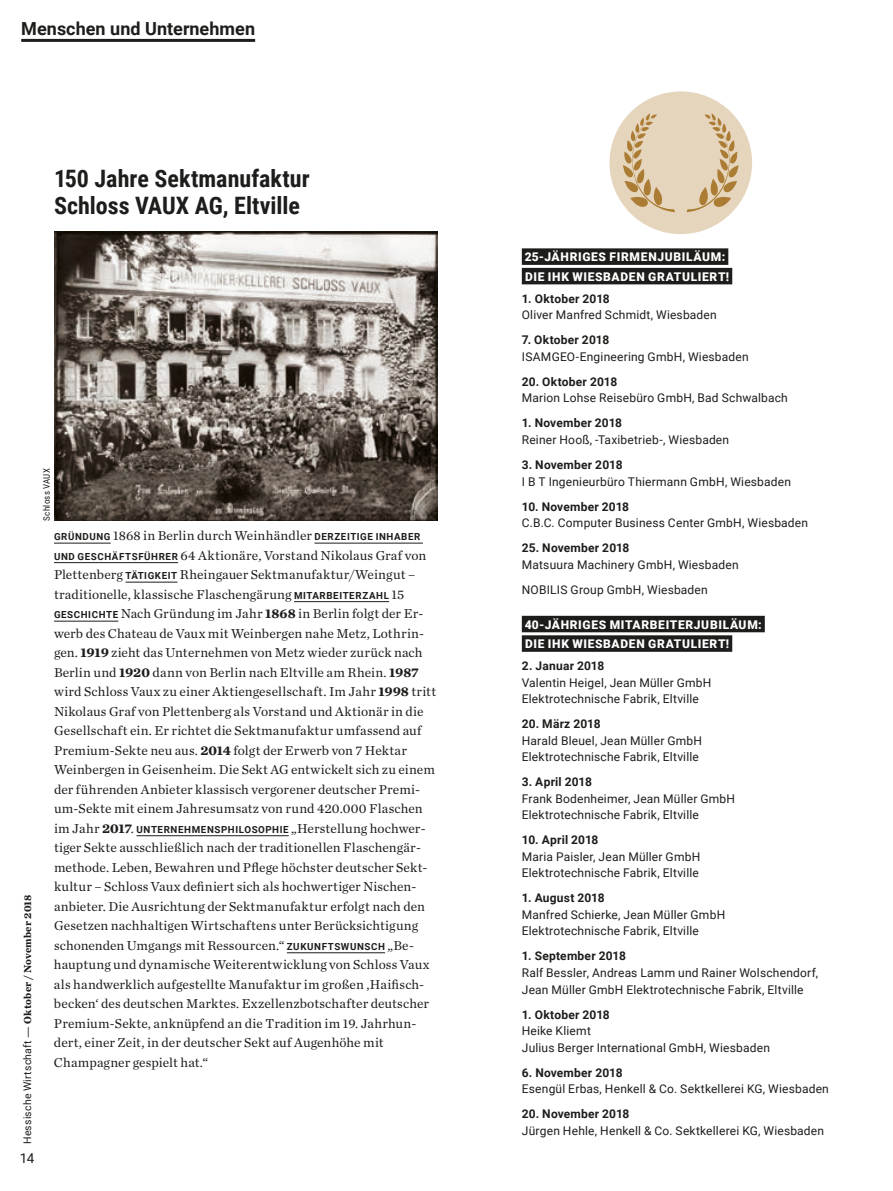
<style>
.page{position:relative;width:893px;height:1191px;background:#fff}
.page>*{position:absolute;margin:0;border:0;box-sizing:border-box;transform-origin:0 0}
.t1{font:700 24px/27px "Roboto Condensed";color:#1d1d1b}
.t2{font:700 18px "Roboto";letter-spacing:.005em;color:#1d1d1b}
.t3{font:13.5px/19.5px "Chronicle Text G1";letter-spacing:.01em;color:#1d1d1b}
.t4{font:13.5px "Roboto";color:#1d1d1b}
.t5{font:12px/16.5px "Roboto";letter-spacing:.015em;color:#1d1d1b}
.t6{font:700 12px "Roboto";letter-spacing:.015em;color:#1d1d1b}
.t7{font:900 12px/19.5px "Roboto";letter-spacing:.055em;color:#fff}
.t8{font:700 10.5px "Chronicle Text G1";letter-spacing:.01em;color:#1d1d1b;scale:1.4 1}
.t9{font:9px "Roboto Condensed";letter-spacing:.025em;color:#1d1d1b}
.s1{font-family:"Roboto";font-weight:400}
.s2{font-family:"Roboto";font-weight:700;font-size:9.75px}
.s3{font-weight:700}
</style>
<div class="page">
<hr style="left:21px;top:39px;width:234px;height:3px;background:#1d1d1b">
<div style="left:522px;top:248px;width:206px;height:17px;background:#1d1d1b"></div>
<div style="left:522px;top:268px;width:210px;height:16px;background:#1d1d1b"></div>
<div style="left:522px;top:616px;width:243px;height:16px;background:#1d1d1b"></div>
<div style="left:522px;top:635px;width:210px;height:17px;background:#1d1d1b"></div>
<div style="left:609px;top:91px;width:143px;height:143px;background:#e6d5bd;border-radius:50%"></div>
<svg style="left:621px;top:113px;width:54px;height:100px"></svg>
<svg style="left:687px;top:113px;width:52px;height:100px"></svg>
<hr style="left:54px;top:543px;width:57px;height:1px;background:#1d1d1b">
<hr style="left:314px;top:543px;width:109px;height:1px;background:#1d1d1b">
<hr style="left:54px;top:562px;width:124px;height:1px;background:#1d1d1b">
<hr style="left:125px;top:582px;width:52px;height:1px;background:#1d1d1b">
<hr style="left:294px;top:601px;width:95px;height:1px;background:#1d1d1b">
<hr style="left:54px;top:621px;width:64px;height:1px;background:#1d1d1b">
<hr style="left:137px;top:835px;width:152px;height:1px;background:#1d1d1b">
<hr style="left:287px;top:952px;width:98px;height:1px;background:#1d1d1b">
<img style="left:54px;top:232px;width:384px;height:288px">
<h2 class="t2" style="left:21px;top:16px;width:235px">Menschen und Unternehmen</h2>
<h1 class="t1" style="left:54px;top:164px;width:257px">150 Jahre Sektmanufaktur<br>Schloss VAUX AG, Eltville</h1>
<p class="t8" style="left:19px;top:1144px;width:180px;rotate:-90deg"><span class="s1">Hessische Wirtschaft</span> — Oktober / November 2018</p>
<p class="t4" style="left:20px;top:1148px;width:16px">14</p>
<p class="t9" style="left:40px;top:520px;width:54px;rotate:-90deg">Schloss VAUX</p>
<p class="t3" style="left:54px;top:525px;width:384px"><span class="s2">GRÜNDUNG</span> 1868 in Berlin durch Weinhändler <span class="s2">DERZEITIGE INHABER UND GESCHÄFTSFÜHRER</span> 64 Aktionäre, Vorstand Nikolaus Graf von Plettenberg <span class="s2">TÄTIGKEIT</span> Rheingauer Sektmanufaktur/Weingut – traditionelle, klassische Flaschengärung <span class="s2">MITARBEITERZAHL</span> 15<br><span class="s2">GESCHICHTE</span> Nach Gründung im Jahr <span class="s3">1868</span> in Berlin folgt der Er&shy;werb des Chateau de Vaux mit Weinbergen nahe Metz, Lothrin&shy;gen. <span class="s3">1919</span> zieht das Unternehmen von Metz wieder zurück nach Berlin und <span class="s3">1920</span> dann von Berlin nach Eltville am Rhein. <span class="s3">1987 </span>wird Schloss Vaux zu einer Aktiengesellschaft. Im Jahr <span class="s3">1998</span> tritt Nikolaus Graf von Plettenberg als Vorstand und Aktionär in die Gesellschaft ein. Er richtet die Sektmanufaktur umfassend auf Premium-Sekte neu aus. <span class="s3">2014</span> folgt der Erwerb von 7 Hektar Weinbergen in Geisenheim. Die Sekt AG entwickelt sich zu einem der führenden Anbieter klassisch vergorener deutscher Premi&shy;um-Sekte mit einem Jahresumsatz von rund 420.000 Flaschen im Jahr <span class="s3">2017</span>. <span class="s2">UNTERNEHMENSPHILOSOPHIE</span> „Herstellung hochwer&shy;tiger Sekte ausschließlich nach der traditionellen Flaschengär&shy;methode. Leben, Bewahren und Pflege höchster deutscher Sekt&shy;kultur – Schloss Vaux definiert sich als hochwertiger Nischen&shy;anbieter. Die Ausrichtung der Sektmanufaktur erfolgt nach den Gesetzen nachhaltigen Wirtschaftens unter Berücksichtigung schonenden Umgangs mit Ressourcen.“ <span class="s2">ZUKUNFTSWUNSCH</span> „Be&shy;hauptung und dynamische Weiterentwicklung von Schloss Vaux als handwerklich aufgestellte Manufaktur im großen ‚Haifisch&shy;becken‘ des deutschen Marktes. Exzellenzbotschafter deutscher Premium-Sekte, anknüpfend an die Tradition im 19. Jahrhun&shy;dert, einer Zeit, in der deutscher Sekt auf Augenhöhe mit Champagner gespielt hat.“</p>
<p class="t7" style="left:525px;top:247px;width:206px">25-JÄHRIGES FIRMENJUBILÄUM:<br>DIE IHK WIESBADEN GRATULIERT!</p>
<p class="t6" style="left:522px;top:290px;width:89px">1. Oktober 2018</p>
<p class="t5" style="left:522px;top:306px;width:196px">Oliver Manfred Schmidt, Wiesbaden</p>
<p class="t6" style="left:522px;top:332px;width:89px">7. Oktober 2018</p>
<p class="t5" style="left:522px;top:348px;width:228px">ISAMGEO-Engineering GmbH, Wiesbaden</p>
<p class="t6" style="left:522px;top:373px;width:97px">20. Oktober 2018</p>
<p class="t5" style="left:522px;top:389px;width:268px">Marion Lohse Reisebüro GmbH, Bad Schwalbach</p>
<p class="t6" style="left:522px;top:415px;width:102px">1. November 2018</p>
<p class="t5" style="left:522px;top:431px;width:209px">Reiner Hooß, -Taxibetrieb-, Wiesbaden</p>
<p class="t6" style="left:522px;top:456px;width:102px">3. November 2018</p>
<p class="t5" style="left:522px;top:472px;width:271px">I B T Ingenieurbüro Thiermann GmbH, Wiesbaden</p>
<p class="t6" style="left:522px;top:498px;width:109px">10. November 2018</p>
<p class="t5" style="left:522px;top:514px;width:288px">C.B.C. Computer Business Center GmbH, Wiesbaden</p>
<p class="t6" style="left:522px;top:539px;width:109px">25. November 2018</p>
<p class="t5" style="left:522px;top:551px;width:218px;line-height:25px">Matsuura Machinery GmbH, Wiesbaden<br>NOBILIS Group GmbH, Wiesbaden</p>
<p class="t7" style="left:525px;top:614px;width:238px">40-JÄHRIGES MITARBEITERJUBILÄUM:<br>DIE IHK WIESBADEN GRATULIERT!</p>
<p class="t6" style="left:522px;top:657px;width:84px">2. Januar 2018</p>
<p class="t5" style="left:522px;top:674px;width:191px">Valentin Heigel, Jean Müller GmbH<br>Elektrotechnische Fabrik, Eltville</p>
<p class="t6" style="left:522px;top:715px;width:80px">20. März 2018</p>
<p class="t5" style="left:522px;top:732px;width:182px">Harald Bleuel, Jean Müller GmbH<br>Elektrotechnische Fabrik, Eltville</p>
<p class="t6" style="left:522px;top:773px;width:72px">3. April 2018</p>
<p class="t5" style="left:522px;top:790px;width:215px">Frank Bodenheimer, Jean Müller GmbH<br>Elektrotechnische Fabrik, Eltville</p>
<p class="t6" style="left:522px;top:831px;width:78px">10. April 2018</p>
<p class="t5" style="left:522px;top:848px;width:180px">Maria Paisler, Jean Müller GmbH<br>Elektrotechnische Fabrik, Eltville</p>
<p class="t6" style="left:522px;top:889px;width:84px">1. August 2018</p>
<p class="t5" style="left:522px;top:906px;width:205px">Manfred Schierke, Jean Müller GmbH<br>Elektrotechnische Fabrik, Eltville</p>
<p class="t6" style="left:522px;top:947px;width:106px">1. September 2018</p>
<p class="t5" style="left:522px;top:964px;width:298px">Ralf Bessler, Andreas Lamm und Rainer Wolschendorf,<br>Jean Müller GmbH Elektrotechnische Fabrik, Eltville</p>
<p class="t6" style="left:522px;top:1005px;width:89px">1. Oktober 2018</p>
<p class="t5" style="left:522px;top:1022px;width:250px">Heike Kliemt<br>Julius Berger International GmbH, Wiesbaden</p>
<p class="t6" style="left:522px;top:1063px;width:102px">6. November 2018</p>
<p class="t5" style="left:522px;top:1080px;width:309px">Esengül Erbas, Henkell &amp; Co. Sektkellerei KG, Wiesbaden</p>
<p class="t6" style="left:522px;top:1105px;width:109px">20. November 2018</p>
<p class="t5" style="left:522px;top:1121px;width:304px">Jürgen Hehle, Henkell &amp; Co. Sektkellerei KG, Wiesbaden</p>
</div>
